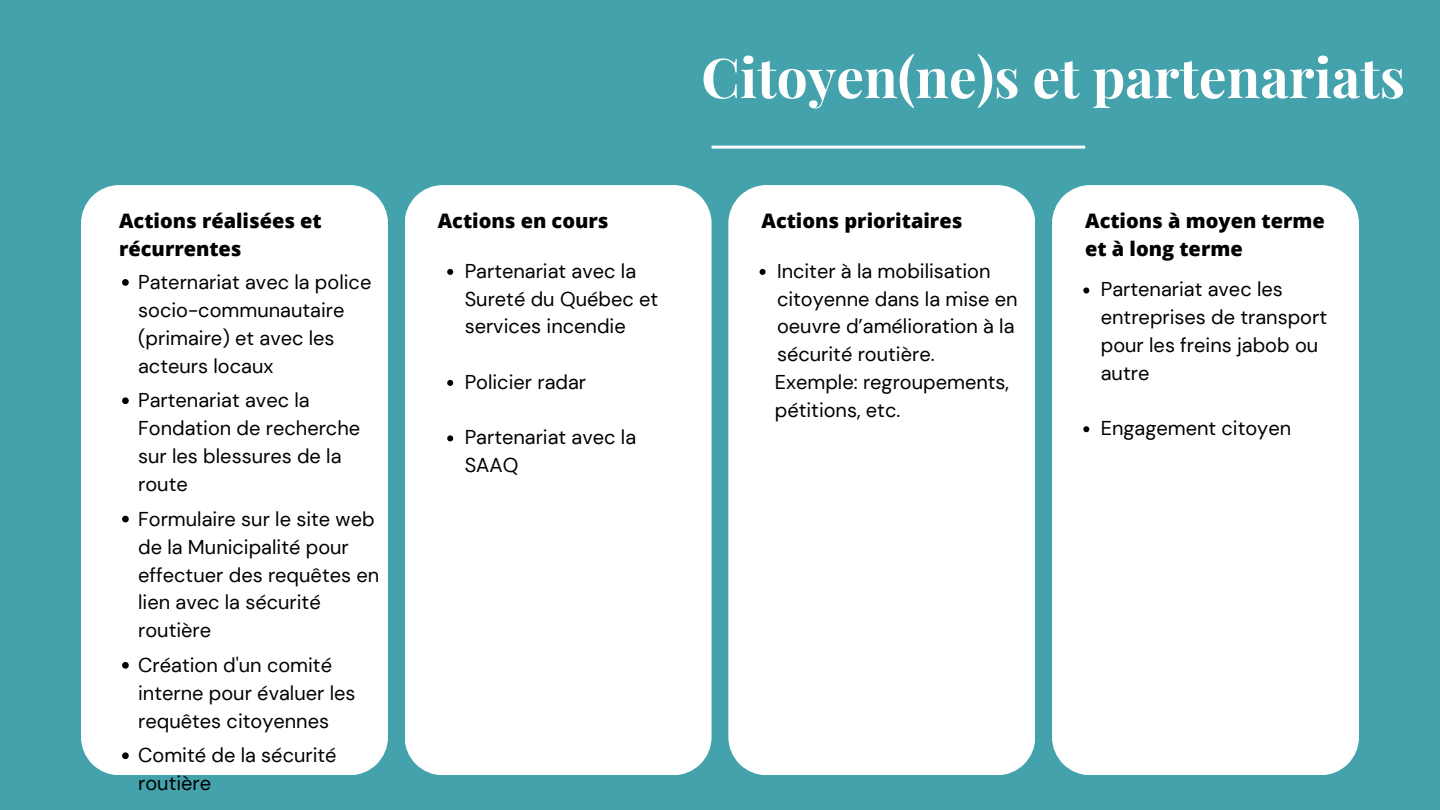
<style>
.page{position:relative;width:1440px;height:810px;background:#44a2ac}
.page>*{position:absolute;margin:0;border:0;box-sizing:border-box;transform-origin:0 0}
.t1{font:700 55px "Playfair Display";color:#fff}
.t2{font:20px/27.9px "DM Sans";color:#000}
.t3{font:800 20px/27.8px "Open Sans";color:#000}
</style>
<div class="page">
<hr style="left:712px;top:146px;width:373px;height:3px;background:#fff">
<div style="left:405px;top:185px;width:307px;height:590px;background:#fff"></div>
<div style="left:728px;top:185px;width:307px;height:590px;background:#fff"></div>
<div style="left:1052px;top:185px;width:307px;height:590px;background:#fff"></div>
<div style="left:81px;top:185px;width:307px;height:590px;background:#fff"></div>
<svg style="left:1083px;top:287px;width:6px;height:6px"></svg>
<svg style="left:1083px;top:426px;width:6px;height:6px"></svg>
<svg style="left:122px;top:279px;width:7px;height:7px"></svg>
<svg style="left:122px;top:397px;width:7px;height:7px"></svg>
<svg style="left:122px;top:516px;width:7px;height:6px"></svg>
<svg style="left:122px;top:662px;width:7px;height:7px"></svg>
<svg style="left:122px;top:752px;width:7px;height:7px"></svg>
<svg style="left:447px;top:269px;width:6px;height:6px"></svg>
<svg style="left:447px;top:380px;width:6px;height:6px"></svg>
<svg style="left:447px;top:435px;width:6px;height:6px"></svg>
<svg style="left:760px;top:269px;width:6px;height:6px"></svg>
<p class="t1" style="left:701px;top:39px;width:705px">Citoyen(ne)s et partenariats</p>
<p class="t3" style="left:119px;top:206px;width:204px">Actions réalisées et récurrentes</p>
<h2 class="t3" style="left:438px;top:206px;width:172px">Actions en cours</h2>
<p class="t3" style="left:761px;top:206px;width:202px">Actions prioritaires</p>
<p class="t2" style="left:138px;top:268px;width:235px">Paternariat avec la police socio-communautaire (primaire) et avec les acteurs locaux</p>
<h2 class="t2" style="left:138px;top:387px;width:224px">Partenariat avec la<br>Fondation de recherche sur les blessures de la route</h2>
<p class="t2" style="left:138px;top:505px;width:243px">Formulaire sur le site web de la Municipalité pour effectuer des requêtes en lien avec la sécurité routière</p>
<p class="t2" style="left:138px;top:651px;width:219px">Création d'un comité interne pour évaluer les requêtes citoyennes</p>
<p class="t2" style="left:138px;top:742px;width:200px">Comité de la sécurité routière</p>
<h2 class="t2" style="left:465px;top:257px;width:195px">Partenariat avec la<br>Sureté du Québec et services incendie</h2>
<p class="t2" style="left:465px;top:368px;width:123px">Policier radar</p>
<p class="t2" style="left:465px;top:424px;width:173px">Partenariat avec la<br>SAAQ</p>
<p class="t2" style="left:777px;top:257px;width:242px">Inciter à la mobilisation citoyenne dans la mise en oeuvre d’amélioration à la sécurité routière.</p>
<h2 class="t2" style="left:775px;top:368px;width:236px">Exemple: regroupements,</h2>
<p class="t2" style="left:775px;top:396px;width:127px">pétitions, etc.</p>
<p class="t3" style="left:1085px;top:206px;width:241px">Actions à moyen terme et à long terme</p>
<p class="t2" style="left:1101px;top:276px;width:228px">Partenariat avec les entreprises de transport pour les freins jabob ou autre</p>
<p class="t2" style="left:1101px;top:414px;width:192px">Engagement citoyen</p>
</div>
